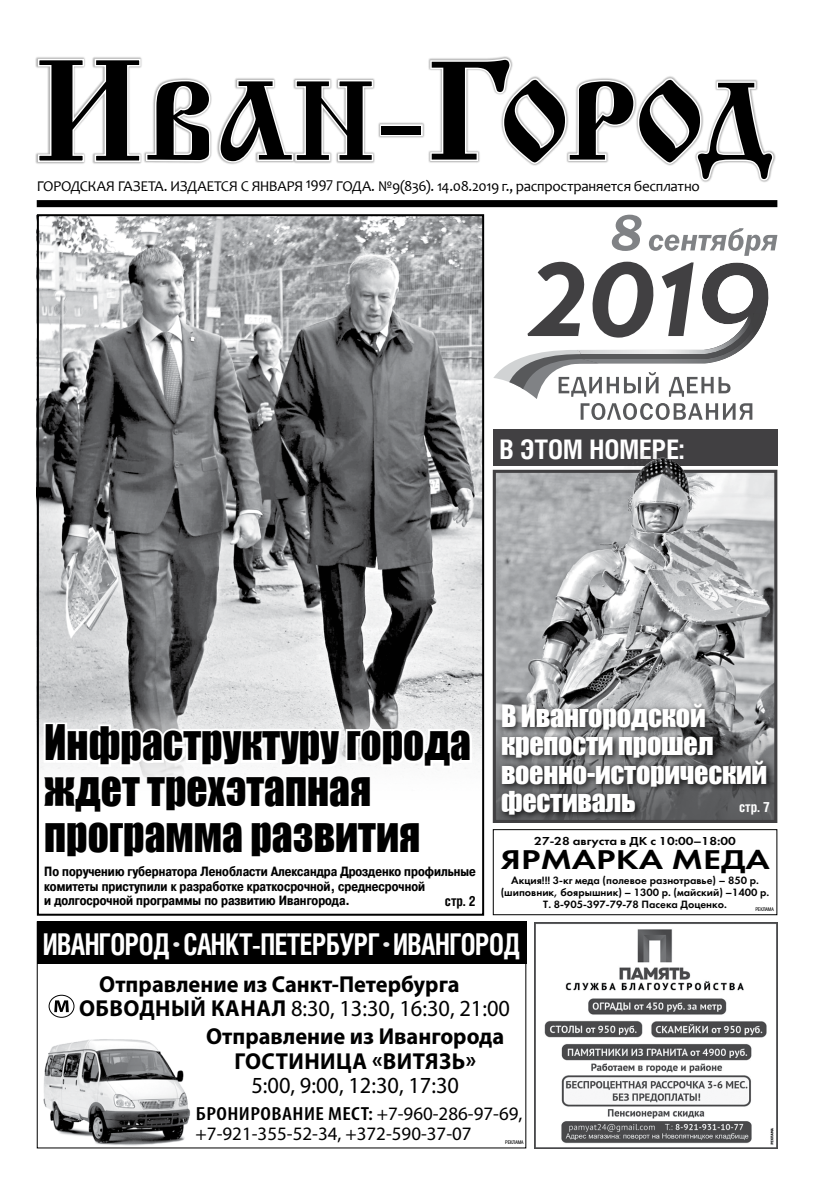
<style>
.page{position:relative;width:820px;height:1191px;background:#fff}
.page>*{position:absolute;margin:0;border:0;box-sizing:border-box;transform-origin:0 0}
.t1{font:115.3px "Cyrillic Old";letter-spacing:-.035em;color:#000}
.t2{font:45px/45.5px "Impact";color:#000;scale:.92 1}
.t3{font:700 30px "Helios Cond C";letter-spacing:-.02em;color:#fff;scale:.89 1}
.t4{font:28.2px/28.2px "Impact";letter-spacing:-.01em;color:#fff}
.t5{font:28.2px "Futura Demi C";color:#000;scale:1.28 1}
.t6{font:700 26.9px "Helios Cond C";color:#fff}
.t7{font:700 23.1px/24.4px "Myriad Pro";color:#000;text-align:center}
.t8{font:23.1px "Myriad Pro";color:#000}
.t9{font:19px/20.1px "Myriad Pro";color:#000}
.t10{font:15px "Candara";letter-spacing:-.025em;color:#000}
.t11{font:700 14px "Helios Cond C";color:#000}
.t12{font:700 14px "Helios Cond C";color:#fff}
.t13{font:700 13.4px/14.4px "Pragmatica Cond C";color:#000}
.t14{font:12px "Futura Demi C";color:#000;scale:1.13 1}
.t15{font:11px/12px "Futura Demi C";color:#000;text-align:center}
.t16{font:5.2px "Pragmatica Cond C";color:#000}
.s1{font-size:103.8px}
.s2{font-size:147px}
.s3{font-weight:400}
.s4{font-weight:600;font-stretch:condensed}
</style>
<div class="page">
<svg style="left:37px;top:58px;width:175px;height:105px"></svg>
<svg style="left:218px;top:78px;width:156px;height:86px"></svg>
<div style="left:380px;top:124px;width:42px;height:12px;border:3px solid #fff"></div>
<svg style="left:428px;top:56px;width:347px;height:126px"></svg>
<div style="left:37px;top:200px;width:740px;height:7px;background:#000"></div>
<img style="left:43px;top:1039px;width:147px;height:107px">
<div style="left:37px;top:921px;width:489px;height:42px;background:#000"></div>
<div style="left:49px;top:995px;width:25px;height:22px;border:1px solid #000;border-radius:50%"></div>
<svg style="left:54px;top:1000px;width:15px;height:12px"></svg>
<div style="left:492px;top:429px;width:285px;height:37px;background:#414042"></div>
<img style="left:40px;top:217px;width:441px;height:552px">
<div style="left:492px;top:829px;width:285px;height:86px;border:1px solid #000"></div>
<img style="left:534px;top:922px;width:243px;height:226px">
<svg style="left:611px;top:215px;width:30px;height:36px"></svg>
<svg style="left:648px;top:228px;width:129px;height:28px"></svg>
<svg style="left:493px;top:262px;width:276px;height:158px"></svg>
<img style="left:496px;top:474px;width:277px;height:345px">
<div style="left:492px;top:470px;width:285px;height:353px;border:3px solid #414042"></div>
<div style="left:497px;top:700px;width:277px;height:122px;background:#000;opacity:.8"></div>
<svg style="left:41px;top:711px;width:433px;height:73px"></svg>
<img style="left:617px;top:469px;width:14px;height:24px">
<img style="left:631px;top:457px;width:59px;height:44px">
<div style="left:37px;top:214px;width:447px;height:701px;border:2px solid #000"></div>
<h1 class="t1" style="left:381px;top:59px;width:392px"><span class="s1">–</span><span class="s2">Г</span>ОРОД</h1>
<h1 class="t1" style="left:144px;top:59px;width:149px">ВА</h1>
<p class="t10" style="left:37px;top:176px;width:664px">ГОРОДСКАЯ ГАЗЕТА. ИЗДАЕТСЯ С ЯНВАРЯ 1997 ГОДА. №9(836). 14.08.2019 г., распространяется бесплатно</p>
<h3 class="t6" style="left:499px;top:433px;width:186px">В ЭТОМ НОМЕРЕ:</h3>
<h3 class="t4" style="left:501px;top:701px;width:268px">В Ивангородской крепости прошел военно-исторический фестиваль</h3>
<h2 class="t2" style="left:44px;top:719px;width:465px">Инфраструктуру города ждет трехэтапная программа развития</h2>
<p class="t13" style="left:44px;top:864px;width:433px">По поручению губернатора Ленобласти Александра Дрозденко профильные комитеты приступили к разработке краткосрочной, среднесрочной<br>и долгосрочной программы по развитию Ивангорода.</p>
<p class="t12" style="left:738px;top:799px;width:32px">стр. 7</p>
<p class="t14" style="left:534px;top:833px;width:180px">27-28 августа в ДК с 10:00–18:00</p>
<h3 class="t5" style="left:500px;top:843px;width:212px">ЯРМАРКА МЕДА</h3>
<p class="t15" style="left:500px;top:874px;width:270px">Aкция!!! 3-кг меда (полевое разнотравье) – 850 р. (шиповник, боярышник) – 1300 р. (майский) –1400 р.</p>
<p class="t11" style="left:444px;top:892px;width:32px">стр. 2</p>
<p class="t15" style="left:543px;top:898px;width:185px">Т. 8-905-397-79-78 Пасека Доценко.</p>
<p class="t16" style="left:756px;top:906px;width:20px">РЕКЛАМА</p>
<p class="t16" style="left:755px;top:906px;width:20px">РЕКЛАМА</p>
<h3 class="t3" style="left:43px;top:926px;width:538px">ИВАНГОРОД САНКТ-ПЕТЕРБУРГ ИВАНГОРОД</h3>
<h3 class="t7" style="left:79px;top:971px;width:432px;text-align:left;text-indent:20px">Отправление из Санкт-Петербурга<br>ОБВОДНЫЙ КАНАЛ <span class="s3">8:30, 13:30, 16:30, 21:00</span></h3>
<h3 class="t7" style="left:206px;top:1023px;width:300px">Отправление из Ивангорода<br>ГОСТИНИЦА «ВИТЯЗЬ»</h3>
<h3 class="t8" style="left:251px;top:1071px;width:209px">5:00, 9:00, 12:30, 17:30</h3>
<h3 class="t9" style="left:195px;top:1103px;width:328px"><span class="s4">БРОНИРОВАНИЕ МЕСТ:</span> +7-960-286-97-69, +7-921-355-52-34, +372-590-37-07</h3>
<p class="t16" style="left:505px;top:1139px;width:20px">РЕКЛАМА</p>
</div>
